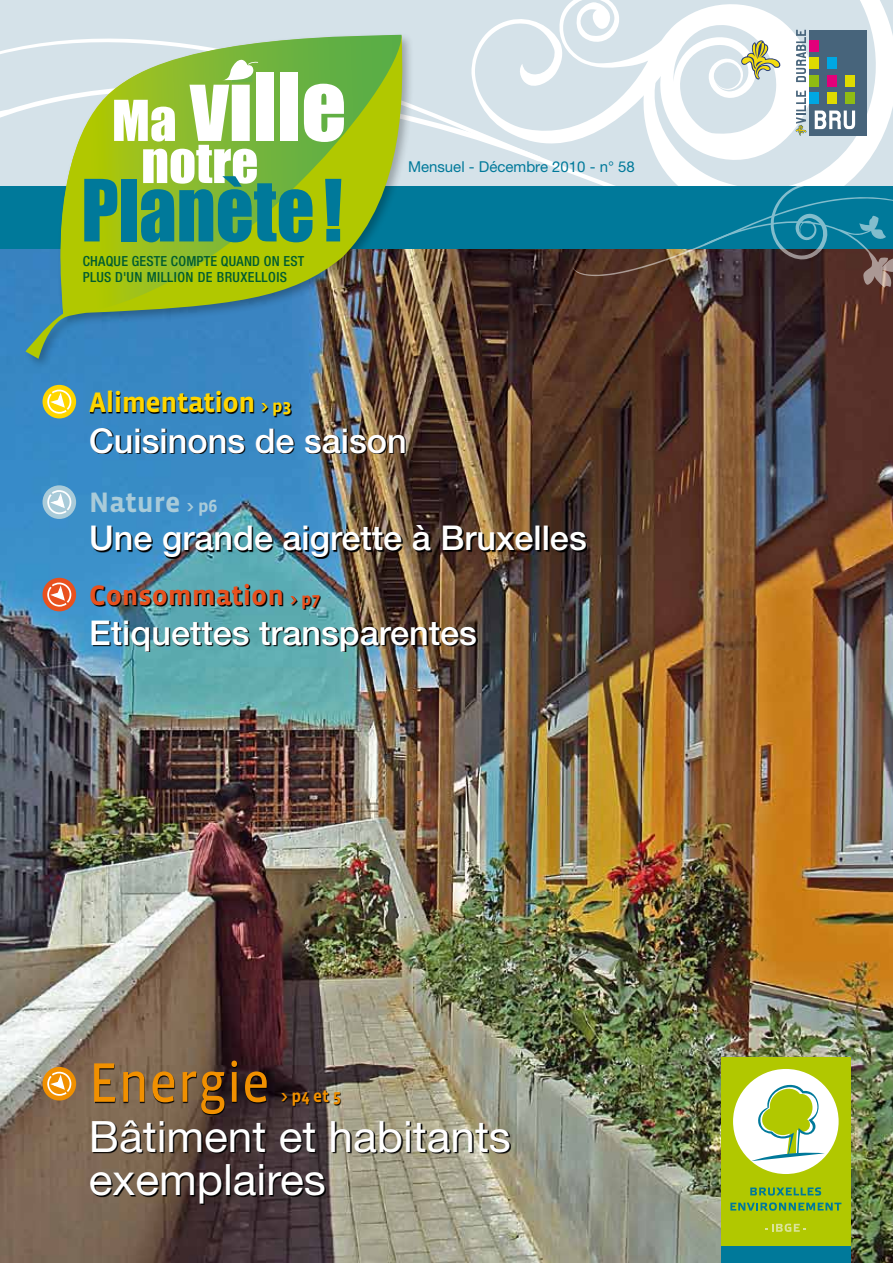
<style>
.page{position:relative;width:893px;height:1263px;background:#fff}
.page>*{position:absolute;margin:0;border:0;box-sizing:border-box;transform-origin:0 0}
.t1{font:86.85px "Impact";color:#fff}
.t2{font:79.2px "Impact";color:#00799a;scale:.94 1}
.t3{font:57px "Vista Sans Reg";color:#f19000;scale:.94 1}
.t4{font:52.05px "Impact";color:#fff}
.t5{font:43.2px/43.2px "Helvetica Neue";color:#fff}
.t6{font:500 34.2px "Helvetica Neue";color:#fff}
.t7{font:700 28.8px "Vista Sans";color:#e8511e}
.t8{font:700 28.8px "Vista Sans";letter-spacing:-.02em;color:#ffd600}
.t9{font:700 28.8px "Vista Sans";color:#a9cbd9}
.t10{font:700 18px "Vista Sans";color:#f19000;scale:.94 1}
.t11{font:15px "Helvetica Neue";color:#00799a}
.t12{font:500 condensed 13.95px/16px "Helvetica Neue";letter-spacing:.015em;color:#005c30}
.s1{font-size:52.05px}
.s2{font-size:18px}
</style>
<div class="page">
<img style="left:0;top:249px;width:893px;height:1014px">
<div style="left:0;top:0;width:893px;height:201px;background:#d5e2e9"></div>
<svg style="left:0;top:105px;width:543px;height:189px"></svg>
<svg style="left:471px;top:0;width:165px;height:165px"></svg>
<svg style="left:636px;top:0;width:257px;height:184px"></svg>
<div style="left:0;top:186px;width:893px;height:63px;background:#00799a"></div>
<svg style="left:573px;top:184px;width:320px;height:104px"></svg>
<div style="left:23px;top:32px;width:392px;height:338px;background:#000;opacity:.28"></div>
<svg style="left:26px;top:33px;width:379px;height:326px;fill:#3a84c1"></svg>
<svg style="left:54px;top:34px;width:349px;height:280px"></svg>
<svg style="left:216px;top:55px;width:43px;height:34px"></svg>
<div style="left:721px;top:1057px;width:129px;height:206px;background:#b1c800"></div>
<div style="left:733px;top:1069px;width:106px;height:105px;background:#fff;border-radius:50%"></div>
<svg style="left:752px;top:1083px;width:73px;height:78px"></svg>
<svg style="left:750px;top:1187px;width:71px;height:8px"></svg>
<svg style="left:730px;top:1202px;width:111px;height:9px"></svg>
<svg style="left:765px;top:1223px;width:41px;height:9px"></svg>
<div style="left:721px;top:1246px;width:129px;height:17px;background:#00799a"></div>
<svg style="left:741px;top:39px;width:40px;height:41px"></svg>
<div style="left:809px;top:30px;width:58px;height:105px;background:#47647b"></div>
<div style="left:809px;top:40px;width:10px;height:12px;background:#e2007a"></div>
<div style="left:809px;top:58px;width:10px;height:11px;background:#dfdb00"></div>
<div style="left:809px;top:75px;width:10px;height:11px;background:#8fbc13"></div>
<div style="left:809px;top:92px;width:10px;height:12px;background:#00a7e3"></div>
<div style="left:827px;top:58px;width:10px;height:11px;background:#00a7e3"></div>
<div style="left:827px;top:75px;width:10px;height:11px;background:#e2007a"></div>
<div style="left:845px;top:75px;width:10px;height:11px;background:#dfdb00"></div>
<div style="left:827px;top:92px;width:10px;height:12px;background:#dfdb00"></div>
<div style="left:845px;top:92px;width:10px;height:12px;background:#8fbc13"></div>
<svg style="left:796px;top:30px;width:10px;height:52px"></svg>
<svg style="left:796px;top:91px;width:11px;height:45px"></svg>
<svg style="left:815px;top:111px;width:40px;height:18px"></svg>
<div style="left:43px;top:578px;width:33px;height:33px;background:#e8511e;border-radius:50%"></div>
<svg style="left:46px;top:582px;width:26px;height:25px"></svg>
<img style="left:92px;top:585px;width:229px;height:25px">
<img style="left:93px;top:621px;width:384px;height:31px">
<div style="left:43px;top:485px;width:33px;height:34px;background:#a9cbd9;border-radius:50%"></div>
<svg style="left:46px;top:489px;width:26px;height:26px"></svg>
<img style="left:93px;top:526px;width:494px;height:32px">
<svg style="left:92px;top:428px;width:314px;height:26px"></svg>
<svg style="left:91px;top:392px;width:201px;height:25px;fill:#3786c1"></svg>
<div style="left:43px;top:385px;width:33px;height:33px;background:#ffd600;border-radius:50%"></div>
<svg style="left:46px;top:389px;width:26px;height:26px"></svg>
<svg style="left:95px;top:1061px;width:246px;height:54px"></svg>
<div style="left:43px;top:1067px;width:33px;height:33px;background:#f19000;border-radius:50%"></div>
<svg style="left:46px;top:1071px;width:26px;height:26px"></svg>
<svg style="left:92px;top:1121px;width:419px;height:84px"></svg>
<h1 class="t1" style="left:112px;top:40px;width:236px"><span class="s1">Ma</span> ville</h1>
<h3 class="t4" style="left:141px;top:122px;width:119px">notre</h3>
<h2 class="t2" style="left:81px;top:149px;width:280px">Planète!</h2>
<p class="t12" style="left:83px;top:252px;width:223px">CHAQUE GESTE COMPTE QUAND ON EST<br>PLUS D'UN MILLION DE BRUXELLOIS</p>
<p class="t8" style="left:89px;top:388px;width:204px">Alimentation <span class="s2">&gt; p3</span></p>
<p class="t11" style="left:408px;top:158px;width:228px">Mensuel - Décembre 2010 - n° 58</p>
<p class="t6" style="left:89px;top:420px;width:319px">Cuisinons de saison</p>
<p class="t9" style="left:89px;top:488px;width:130px">Nature <span class="s2">&gt; p6</span></p>
<p class="t6" style="left:89px;top:518px;width:499px">Une grande aigrette à Bruxelles</p>
<p class="t7" style="left:89px;top:581px;width:233px">Consommation <span class="s2">&gt; p7</span></p>
<p class="t6" style="left:89px;top:612px;width:389px">Etiquettes transparentes</p>
<h3 class="t3" style="left:89px;top:1053px;width:194px">Energie</h3>
<p class="t10" style="left:281px;top:1086px;width:66px">&gt; p4 et 5</p>
<p class="t5" style="left:89px;top:1114px;width:424px">Bâtiment et habitants exemplaires</p>
</div>
